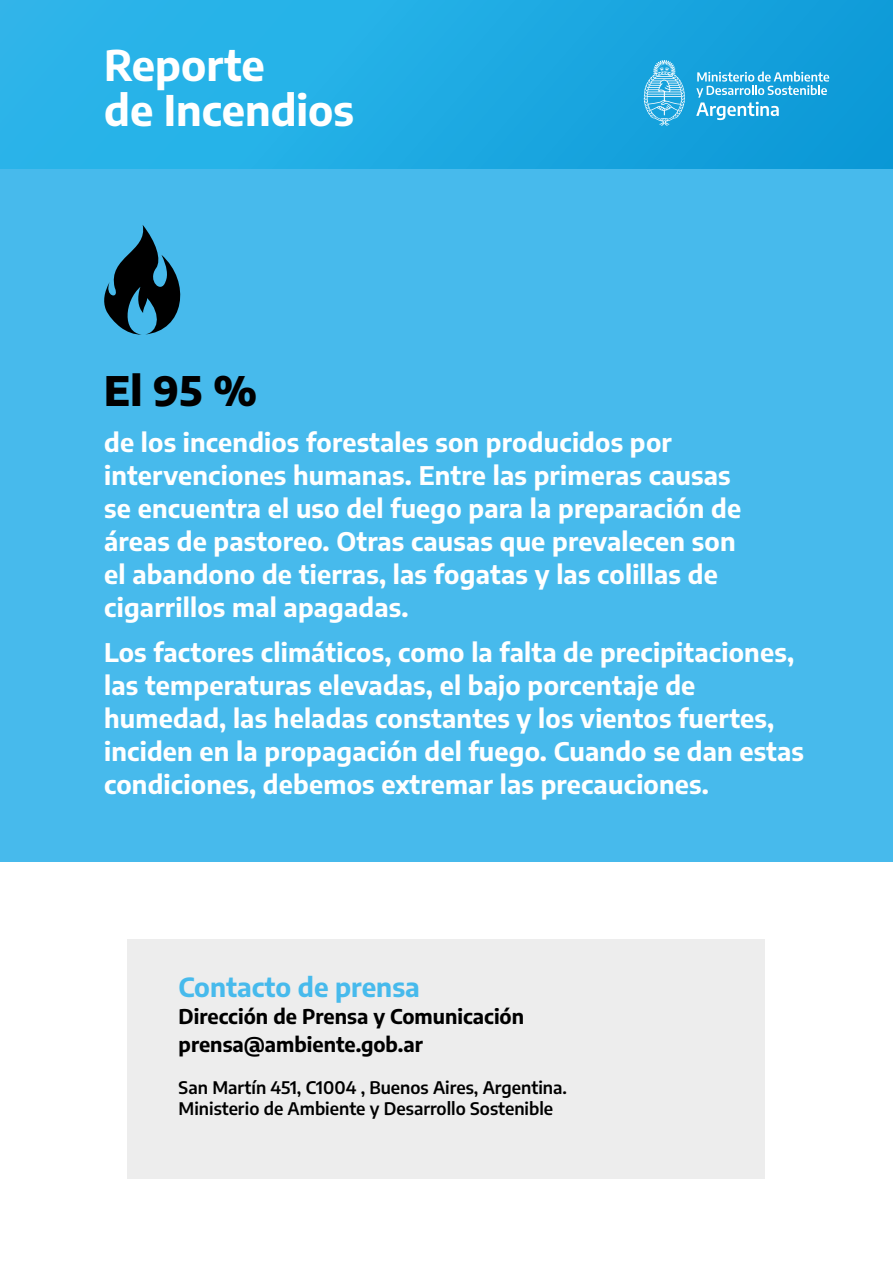
<style>
.page{position:relative;width:893px;height:1263px;background:#fff}
.page>*{position:absolute;margin:0;border:0;box-sizing:border-box;transform-origin:0 0}
.t1{font:700 42px/44.4px "Encode Sans";color:#fff}
.t2{font:800 40.5px "Encode Sans";color:#000}
.t3{font:700 26.25px "Encode Sans";color:#47baec}
.t4{font:700 25.5px/33px "Encode Sans";letter-spacing:.005em;color:#fff}
.t5{font:700 20.25px/27.3px "Encode Sans";color:#000}
.t6{font:600 17.25px/21.3px "Encode Sans";color:#000}
</style>
<div class="page">
<div style="left:0;top:0;width:893px;height:169px;background:linear-gradient(to right,#2fb9ec,#0e9bd8)"></div>
<svg style="left:696px;top:72px;width:133px;height:48px;background:#45b2e1"></svg>
<svg style="left:644px;top:60px;width:41px;height:66px;background:#50b9e5"></svg>
<div style="left:0;top:169px;width:893px;height:693px;background:#47baec"></div>
<svg style="left:104px;top:225px;width:77px;height:110px"></svg>
<div style="left:128px;top:939px;width:637px;height:239px;background:#ededed"></div>
<h1 class="t1" style="left:104px;top:42px;width:251px">Reporte<br>de Incendios</h1>
<h2 class="t2" style="left:104px;top:363px;width:155px">El 95 %</h2>
<p class="t4" style="left:104px;top:424px;width:638px">de los incendios forestales son producidos por intervenciones humanas. Entre las primeras causas se encuentra el uso del fuego para la preparación de áreas de pastoreo. Otras causas que prevalecen son el abandono de tierras, las fogatas y las colillas de cigarrillos mal apagadas.</p>
<p class="t4" style="left:104px;top:635px;width:701px">Los factores climáticos, como la falta de precipitaciones, las temperaturas elevadas, el bajo porcentaje de humedad, las heladas constantes y los vientos fuertes, inciden en la propagación del fuego. Cuando se dan estas condiciones, debemos extremar las precauciones.</p>
<p class="t3" style="left:179px;top:969px;width:243px">Contacto de prensa</p>
<p class="t5" style="left:179px;top:1002px;width:347px">Dirección de Prensa y Comunicación prensa@ambiente.gob.ar</p>
<p class="t6" style="left:179px;top:1076px;width:390px">San Martín 451, C1004 , Buenos Aires, Argentina.<br>Ministerio de Ambiente y Desarrollo Sostenible</p>
</div>
